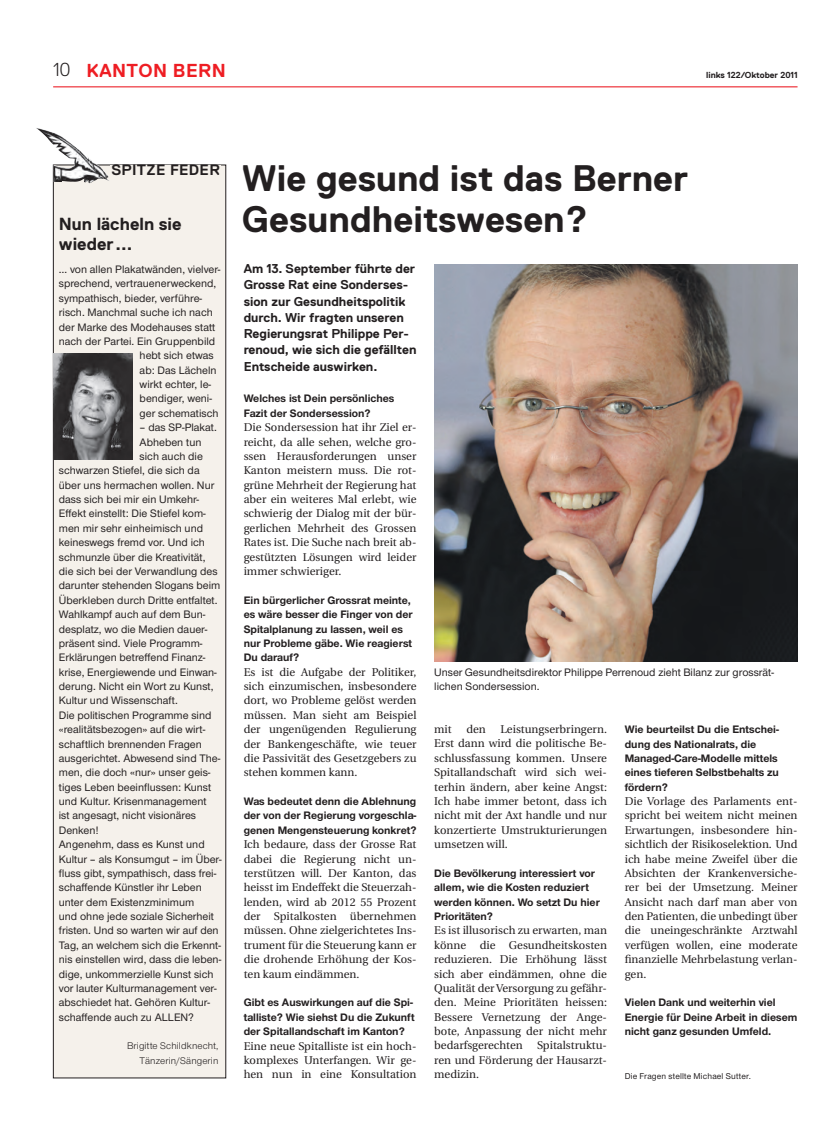
<style>
.page{position:relative;width:833px;height:1134px;background:#fff}
.page>*{position:absolute;margin:0;border:0;box-sizing:border-box;transform-origin:0 0}
.t1{font:700 36.88px "Replica";color:#231f20}
.t2{font:700 18.75px "Replica";letter-spacing:.025em;color:#ee1d23}
.t3{font:700 17.5px "Replica";color:#231f20}
.t4{font:700 15px "Replica";color:#231f20}
.t5{font:700 12.75px/16.2px "Replica";color:#231f20}
.t6{font:11.25px/14.4px "Utopia";color:#231f20;text-align:justify}
.t7{font:500 11.25px/14.4px "Nimbus San Nov";color:#231f20}
.t8{font:700 11.25px/14.4px "Nimbus San Nov";color:#231f20}
.t9{font:10px/14.4px "Nimbus San Nov";letter-spacing:.015em;color:#231f20;text-align:right}
.t10{font:500 8.75px "Nimbus San Nov";letter-spacing:.02em;color:#231f20}
.t11{font:700 8.75px "Replica";color:#231f20}
.s1{font-weight:300;color:#231f20}
</style>
<div class="page">
<div style="left:53px;top:165px;width:173px;height:913px;background:#f5f1eb"></div>
<hr style="left:53px;top:86px;width:744px;height:1px;background:#ee3a41">
<div style="left:53px;top:165px;width:173px;height:913px;border:1px solid #231f20"></div>
<div style="left:110px;top:165px;width:111px;height:32px;background:#f5f1eb"></div>
<img style="left:36px;top:128px;width:14px;height:13px">
<img style="left:54px;top:353px;width:79px;height:107px">
<img style="left:434px;top:264px;width:363px;height:397px">
<h2 class="t2" style="left:53px;top:60px;width:174px"><span class="s1">10</span> Kanton Bern</h2>
<p class="t11" style="left:706px;top:70px;width:93px">links 122/Oktober 2011</p>
<h3 class="t4" style="left:111px;top:162px;width:10px">spit</h3>
<h3 class="t4" style="left:146px;top:162px;width:75px">ze feder</h3>
<h1 class="t1" style="left:242px;top:157px;width:448px">Wie gesund ist das Berner</h1>
<h3 class="t3" style="left:59px;top:214px;width:124px">N un lächeln sie</h3>
<h1 class="t1" style="left:242px;top:199px;width:348px">Gesundheitswesen?</h1>
<h3 class="t3" style="left:59px;top:234px;width:75px">wieder...</h3>
<p class="t7" style="left:59px;top:262px;width:163px">… von allen Plakatwänden, vielver-</p>
<p class="t7" style="left:59px;top:276px;width:159px">sprechend, vertrauenerweckend,</p>
<p class="t7" style="left:59px;top:291px;width:145px">sympathisch, bieder, verführe-</p>
<p class="t7" style="left:59px;top:305px;width:155px">risch. Manchmal suche ich nach</p>
<p class="t7" style="left:59px;top:320px;width:158px">der Marke des Modehauses statt</p>
<p class="t7" style="left:59px;top:334px;width:158px">nach der Partei. Ein Gruppenbild</p>
<p class="t7" style="left:140px;top:348px;width:76px">hebt sich etwas</p>
<p class="t7" style="left:140px;top:363px;width:78px">ab: Das Lächeln</p>
<p class="t7" style="left:140px;top:377px;width:73px">wirkt echter, le-</p>
<p class="t7" style="left:140px;top:391px;width:74px">bendiger, weni-</p>
<p class="t7" style="left:140px;top:406px;width:80px">ger schematisch</p>
<p class="t7" style="left:140px;top:420px;width:79px">– das SP-Plakat.</p>
<p class="t7" style="left:140px;top:435px;width:63px">Abheben tun</p>
<p class="t7" style="left:140px;top:449px;width:65px">sich auch die</p>
<p class="t7" style="left:59px;top:463px;width:142px">schwarzen Stiefel, die sich da</p>
<p class="t7" style="left:59px;top:478px;width:157px">über uns hermachen wollen. Nur</p>
<p class="t7" style="left:59px;top:492px;width:142px">dass sich bei mir ein Umkehr-</p>
<p class="t7" style="left:59px;top:506px;width:148px">Effekt einstellt: Die Stiefel kom-</p>
<p class="t7" style="left:59px;top:521px;width:146px">men mir sehr einheimisch und</p>
<p class="t7" style="left:59px;top:535px;width:148px">keineswegs fremd vor. Und ich</p>
<p class="t7" style="left:59px;top:550px;width:148px">schmunzle über die Kreativität,</p>
<p class="t7" style="left:59px;top:564px;width:160px">die sich bei der Verwandlung des</p>
<p class="t7" style="left:59px;top:578px;width:163px">darunter stehenden Slogans beim</p>
<p class="t7" style="left:59px;top:593px;width:160px">Überkleben durch Dritte entfaltet.</p>
<p class="t7" style="left:59px;top:607px;width:148px">Wahlkampf auch auf dem Bun-</p>
<p class="t7" style="left:59px;top:621px;width:150px">desplatz, wo die Medien dauer-</p>
<p class="t7" style="left:59px;top:636px;width:145px">präsent sind. Viele Programm-</p>
<p class="t7" style="left:59px;top:650px;width:148px">Erklärungen betreffend Finanz-</p>
<p class="t7" style="left:59px;top:665px;width:159px">krise, Energiewende und Einwan-</p>
<p class="t7" style="left:59px;top:679px;width:156px">derung. Nicht ein Wort zu Kunst,</p>
<p class="t7" style="left:59px;top:693px;width:121px">Kultur und Wissenschaft.</p>
<p class="t7" style="left:59px;top:708px;width:154px">Die politischen Programme sind</p>
<p class="t7" style="left:59px;top:722px;width:148px">«realitätsbezogen» auf die wirt-</p>
<p class="t7" style="left:59px;top:737px;width:144px">schaftlich brennenden Fragen</p>
<p class="t7" style="left:59px;top:751px;width:163px">ausgerichtet. Abwesend sind The-</p>
<p class="t7" style="left:59px;top:765px;width:153px">men, die doch «nur» unser geis-</p>
<p class="t7" style="left:59px;top:780px;width:154px">tiges Leben beeinflussen: Kunst</p>
<p class="t7" style="left:59px;top:794px;width:149px">und Kultur. Krisenmanagement</p>
<p class="t7" style="left:59px;top:808px;width:139px">ist angesagt, nicht visionäres</p>
<p class="t7" style="left:59px;top:823px;width:41px">Denken!</p>
<p class="t7" style="left:59px;top:837px;width:147px">Angenehm, dass es Kunst und</p>
<p class="t7" style="left:59px;top:852px;width:164px">Kultur – als Konsumgut – im Über-</p>
<p class="t7" style="left:59px;top:866px;width:159px">fluss gibt, sympathisch, dass frei-</p>
<p class="t7" style="left:59px;top:880px;width:144px">schaffende Künstler ihr Leben</p>
<p class="t7" style="left:59px;top:895px;width:137px">unter dem Existenzminimum</p>
<p class="t7" style="left:59px;top:909px;width:157px">und ohne jede soziale Sicherheit</p>
<p class="t7" style="left:59px;top:923px;width:161px">fristen. Und so warten wir auf den</p>
<p class="t7" style="left:59px;top:938px;width:164px">Tag, an welchem sich die Erkennt-</p>
<p class="t7" style="left:59px;top:952px;width:164px">nis einstellen wird, dass die leben-</p>
<p class="t7" style="left:59px;top:967px;width:156px">dige, unkommerzielle Kunst sich</p>
<p class="t7" style="left:59px;top:981px;width:159px">vor lauter Kulturmanagement ver-</p>
<p class="t7" style="left:59px;top:995px;width:153px">abschiedet hat. Gehören Kultur-</p>
<p class="t7" style="left:59px;top:1010px;width:137px">schaffende auch zu ALLEN?</p>
<p class="t9" style="left:127px;top:1039px;width:93px">Brigitte Schildknecht,<br>Tänzerin/Sängerin</p>
<p class="t5" style="left:244px;top:260px;width:174px">Am 13. September führte der<br>Grosse Rat eine Sonderses&shy;sion zur Gesundheitspolitik durch. Wir fragten unseren<br>Regierungsrat Philippe Per&shy;renoud, wie sich die gefällten<br>Entscheide auswirken.</p>
<p class="t8" style="left:244px;top:391px;width:152px">Welches ist Dein persönliches<br>Fazit der Sondersession?</p>
<p class="t6" style="left:244px;top:420px;width:174px">Die Sondersession hat ihr Ziel er&shy;reicht, da alle sehen, welche gro&shy;ssen Herausforderungen unser Kanton meistern muss. Die rot&shy;grüne Mehrheit der Regierung hat aber ein weiteres Mal erlebt, wie schwierig der Dialog mit der bür&shy;gerlichen Mehrheit des Grossen Rates ist. Die Suche nach breit ab&shy;gestützten Lösungen wird leider immer schwieriger.</p>
<p class="t8" style="left:244px;top:593px;width:170px">Ein bürgerlicher Grossrat meinte, es wäre besser die Finger von der<br>Spitalplanung zu lassen, weil es nur Probleme gäbe. Wie reagierst<br>Du darauf?</p>
<p class="t6" style="left:244px;top:665px;width:174px">Es ist die Aufgabe der Politiker, sich einzumischen, insbesondere dort, wo Probleme gelöst werden müssen. Man sieht am Beispiel der ungenügenden Regulierung der Bankengeschäfte, wie teuer die Passivität des Gesetzgebers zu stehen kommen kann.</p>
<p class="t8" style="left:244px;top:794px;width:174px;text-align:justify">Was bedeutet denn die Ablehnung der von der Regierung vorgeschla&shy;genen Mengensteuerung konkret?</p>
<p class="t6" style="left:244px;top:837px;width:174px">Ich bedaure, dass der Grosse Rat dabei die Regierung nicht un&shy;terstützen will. Der Kanton, das heisst im Endeffekt die Steuerzah&shy;lenden, wird ab 2012 55 Prozent der Spitalkosten übernehmen müssen. Ohne zielgerichtetes Ins&shy;trument für die Steuerung kann er die drohende Erhöhung der Kos&shy;ten kaum eindämmen.</p>
<p class="t8" style="left:244px;top:995px;width:173px">Gibt es Auswirkungen auf die Spi&shy;talliste? Wie siehst Du die Zukunft der Spitallandschaft im Kanton?</p>
<p class="t6" style="left:244px;top:1039px;width:174px">Eine neue Spitalliste ist ein hoch&shy;komplexes Unterfangen. Wir ge&shy;hen nun in eine Konsultation</p>
<p class="t7" style="left:434px;top:665px;width:341px">Unser Gesundheitsdirektor Philippe Perrenoud zieht Bilanz zur grossrät&shy;lichen Sondersession.</p>
<p class="t6" style="left:434px;top:722px;width:174px;text-indent:66px">Leistungserbringern.<br>Erst dann wird die politische Be&shy;schlussfassung kommen. Unsere Spitallandschaft wird sich wei&shy;terhin ändern, aber keine Angst:<br>Ich habe immer betont, dass ich nicht mit der Axt handle und nur konzertierte Umstrukturierungen umsetzen will.</p>
<p class="t8" style="left:434px;top:866px;width:167px">Die Bevölkerung interessiert vor allem, wie die Kosten reduziert werden können. Wo setzt Du hier<br>Prioritäten?</p>
<p class="t6" style="left:434px;top:924px;width:174px">Es ist illusorisch zu erwarten, man könne die Gesundheitskosten reduzieren. Die Erhöhung lässt sich aber eindämmen, ohne die Qualität der Versorgung zu gefähr&shy;den. Meine Prioritäten heissen:<br>Bessere Vernetzung der Ange&shy;bote, Anpassung der nicht mehr bedarfsgerechten</p>
<p class="t6" style="left:434px;top:722px;width:19px">mit</p>
<p class="t6" style="left:466px;top:722px;width:21px">den</p>
<p class="t8" style="left:625px;top:722px;width:156px">Wie beurteilst Du die Entschei&shy;dung des Nationalrats, die<br>Managed-Care-Modelle mittels eines tieferen Selbstbehalts zu fördern?</p>
<p class="t6" style="left:625px;top:794px;width:174px">Die Vorlage des Parlaments ent&shy;spricht bei weitem nicht meinen Erwartungen, insbesondere hin&shy;sichtlich der Risikoselektion. Und ich habe meine Zweifel über die Absichten der Krankenversiche&shy;rer bei der Umsetzung. Meiner Ansicht nach darf man aber von den Patienten, die unbedingt über die uneingeschränkte Arztwahl verfügen wollen, eine moderate finanzielle Mehrbelastung verlan&shy;gen.</p>
<p class="t8" style="left:625px;top:995px;width:174px">Vielen Dank und weiterhin viel<br>Energie für Deine Arbeit in diesem nicht ganz gesunden Umfeld.</p>
<p class="t6" style="left:434px;top:1039px;width:174px;text-align:left;text-indent:103px">Spitalstruktu&shy;ren und Förderung der Hausarzt&shy;medizin.</p>
<p class="t10" style="left:625px;top:1071px;width:128px">Die Fragen stellte Michael Sutter.</p>
</div>
